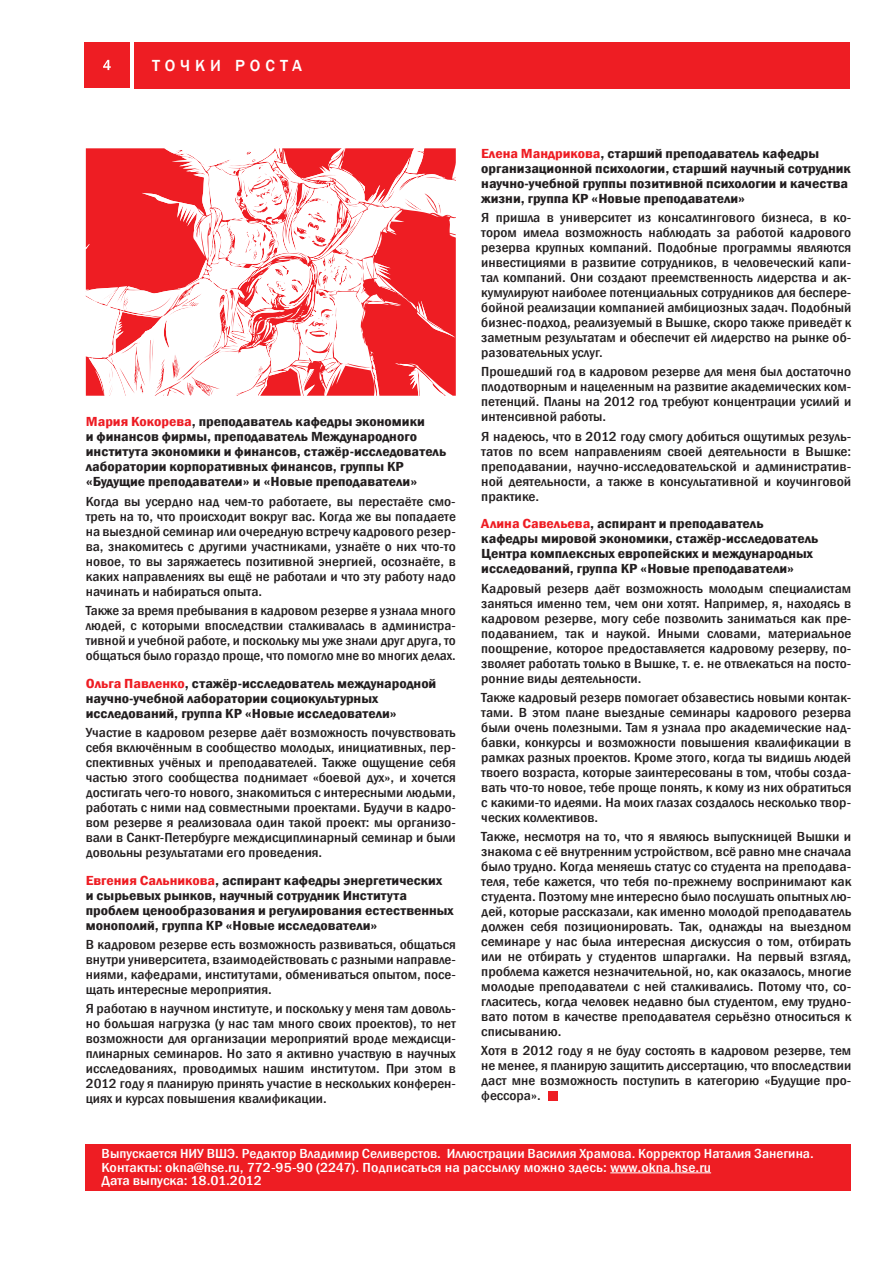
<style>
.page{position:relative;width:893px;height:1263px;background:#fff}
.page>*{position:absolute;margin:0;border:0;box-sizing:border-box;transform-origin:0 0}
.t1{font:500 16.5px "Franklin Gothic";letter-spacing:.3em;color:#fff}
.t2{font:500 condensed 13.5px/15px "Franklin Gothic";color:#231f20;text-align:justify;scale:1.14 1}
.t3{font:500 condensed 13.5px/15px "Franklin Gothic";color:#231f20;text-align:justify;scale:1.16 1}
.t4{font:600 condensed 13.5px/15px "Franklin Gothic";color:#231f20;scale:1.18 1}
.t5{font:500 condensed 13.5px/15px "Franklin Gothic";color:#231f20;text-align:justify;scale:1.12 1}
.t6{font:500 condensed 13.5px/13.5px "Franklin Gothic";color:#fff;scale:1.15 1}
.s1{color:#ed1c24}
.s2{color:#ee1d23}
</style>
<div class="page">
<div style="left:85px;top:1144px;width:765px;height:47px;background:#ee1d23"></div>
<div style="left:134px;top:43px;width:716px;height:46px;background:#ee1d23"></div>
<div style="left:84px;top:43px;width:46px;height:45px;background:#ee1d23"></div>
<svg style="left:103px;top:60px;width:8px;height:10px"></svg>
<hr style="left:610px;top:1172px;width:101px;height:1px;background:#fff">
<div style="left:549px;top:1091px;width:9px;height:9px;background:#ee1d23"></div>
<svg style="left:86px;top:148px;width:370px;height:248px"></svg>
<p class="t1" style="left:152px;top:56px;width:152px">Точки роста</p>
<p class="t4" style="left:86px;top:414px;width:307px"><span class="s1">Мария Кокорева</span>, преподаватель кафедры экономики<br>и финансов фирмы, преподаватель Международного института экономики и финансов, стажёр-исследователь лаборатории корпоративных финансов, группы КР «Будущие преподаватели» и «Новые преподаватели»</p>
<p class="t2" style="left:86px;top:494px;width:326px">Когда вы усердно над чем-то работаете, вы перестаёте смо&shy;треть на то, что происходит вокруг вас. Когда же вы попадаете на выездной семинар или очередную встречу кадрового резер&shy;ва, знакомитесь с другими участниками, узнаёте о них что-то новое, то вы заряжаетесь позитивной энергией, осознаёте, в каких направлениях вы ещё не работали и что эту работу надо начинать и набираться опыта.</p>
<p class="t5" style="left:86px;top:603px;width:332px">Также за время пребывания в кадровом резерве я узнала много людей, с которыми впоследствии сталкивалась в администра&shy;тивной и учебной работе, и поскольку мы уже знали друг друга, то общаться было гораздо проще, что помогло мне во многих делах.</p>
<p class="t4" style="left:86px;top:675px;width:299px"><span class="s2">Ольга Павленко</span>, стажёр-исследователь международной научно-учебной лаборатории социокультурных исследований, группа КР «Новые исследователи»</p>
<p class="t2" style="left:86px;top:725px;width:326px">Участие в кадровом резерве даёт возможность почувствовать себя включённым в сообщество молодых, инициативных, пер&shy;спективных учёных и преподавателей. Также ощущение себя частью этого сообщества поднимает «боевой дух», и хочется достигать чего-то нового, знакомиться с интересными людьми, работать с ними над совместными проектами. Будучи в кадро&shy;вом резерве я реализовала один такой проект: мы организо&shy;вали в Санкт-Петербурге междисциплинарный семинар и были довольны результатами его проведения.</p>
<p class="t4" style="left:86px;top:872px;width:313px"><span class="s2">Евгения Сальникова</span>, аспирант кафедры энергетических<br>и сырьевых рынков, научный сотрудник Института проблем ценообразования и регулирования естественных монополий, группа КР «Новые исследователи»</p>
<p class="t2" style="left:86px;top:937px;width:326px">В кадровом резерве есть возможность развиваться, общаться внутри университета, взаимодействовать с разными направле&shy;ниями, кафедрами, институтами, обмениваться опытом, посе&shy;щать интересные мероприятия.</p>
<p class="t2" style="left:86px;top:1001px;width:326px">Я работаю в научном институте, и поскольку у меня там доволь&shy;но большая нагрузка (у нас там много своих проектов), то нет возможности для организации мероприятий вроде междисци&shy;плинарных семинаров. Но зато я активно участвую в научных исследованиях, проводимых нашим институтом. При этом в 2012 году я планирую принять участие в нескольких конферен&shy;циях и курсах повышения квалификации.</p>
<p class="t4" style="left:481px;top:146px;width:315px"><span class="s2">Елена Мандрикова</span>, старший преподаватель кафедры организационной психологии, старший научный сотрудник научно-учебной группы позитивной психологии и качества жизни, группа КР «Новые преподаватели»</p>
<p class="t2" style="left:481px;top:210px;width:326px">Я пришла в университет из консалтингового бизнеса, в ко&shy;тором имела возможность наблюдать за работой кадрового резерва крупных компаний. Подобные программы являются инвестициями в развитие сотрудников, в человеческий капи&shy;тал компаний. Они создают преемственность лидерства и ак&shy;кумулируют наиболее потенциальных сотрудников для беспере&shy;бойной реализации компанией амбициозных задач. Подобный бизнес-подход, реализуемый в Вышке, скоро также приведёт к заметным результатам и обеспечит ей лидерство на рынке об&shy;разовательных услуг.</p>
<p class="t2" style="left:481px;top:364px;width:326px">Прошедший год в кадровом резерве для меня был достаточно плодотворным и нацеленным на развитие академических ком&shy;петенций. Планы на 2012 год требуют концентрации усилий и интенсивной работы.</p>
<p class="t3" style="left:481px;top:428px;width:320px">Я надеюсь, что в 2012 году смогу добиться ощутимых резуль&shy;татов по всем направлениям своей деятельности в Вышке: преподавании, научно-исследовательской и административ&shy;ной деятельности, а также в консультативной и коучинговой практике.</p>
<p class="t4" style="left:481px;top:516px;width:287px"><span class="s2">Алина Савельева</span>, аспирант и преподаватель кафедры мировой экономики, стажёр-исследователь Центра комплексных европейских и международных исследований, группа КР «Новые преподаватели»</p>
<p class="t2" style="left:481px;top:580px;width:326px">Кадровый резерв даёт возможность молодым специалистам заняться именно тем, чем они хотят. Например, я, находясь в кадровом резерве, могу себе позволить заниматься как пре&shy;подаванием, так и наукой. Иными словами, материальное поощрение, которое предоставляется кадровому резерву, по&shy;зволяет работать только в Вышке, т. е. не отвлекаться на посто&shy;ронние виды деятельности.</p>
<p class="t2" style="left:481px;top:690px;width:326px">Также кадровый резерв помогает обзавестись новыми контак&shy;тами. В этом плане выездные семинары кадрового резерва были очень полезными. Там я узнала про академические над&shy;бавки, конкурсы и возможности повышения квалификации в рамках разных проектов. Кроме этого, когда ты видишь людей твоего возраста, которые заинтересованы в том, чтобы созда&shy;вать что-то новое, тебе проще понять, к кому из них обратиться с какими-то идеями. На моих глазах создалось несколько твор&shy;ческих коллективов.</p>
<p class="t3" style="left:481px;top:829px;width:320px">Также, несмотря на то, что я являюсь выпускницей Вышки и знакома с её внутренним устройством, всё равно мне сначала было трудно. Когда меняешь статус со студента на преподава&shy;теля, тебе кажется, что тебя по-прежнему воспринимают как студента. Поэтому мне интересно было послушать опытных лю&shy;дей, которые рассказали, как именно молодой преподаватель должен себя позиционировать. Так, однажды на выездном семинаре у нас была интересная дискуссия о том, отбирать или не отбирать у студентов шпаргалки. На первый взгляд, проблема кажется незначительной, но, как оказалось, многие молодые преподаватели с ней сталкивались. Потому что, со&shy;гласитесь, когда человек недавно был студентом, ему трудно&shy;вато потом в качестве преподавателя серьёзно относиться к списыванию.</p>
<p class="t2" style="left:481px;top:1043px;width:326px">Хотя в 2012 году я не буду состоять в кадровом резерве, тем не менее, я планирую защитить диссертацию, что впоследствии даст мне возможность поступить в категорию «Будущие про&shy;фессора».</p>
<p class="t6" style="left:102px;top:1147px;width:621px">Выпускается НИУ ВШЭ. Редактор Владимир Селиверстов. Иллюстрации Василия Храмова. Корректор Наталия Занегина.<br>Контакты: okna@hse.ru, 772-95-90 (2247). Подписаться на рассылку можно здесь: www.okna.hse.ru<br>Дата выпуска: 18.01.2012</p>
</div>
